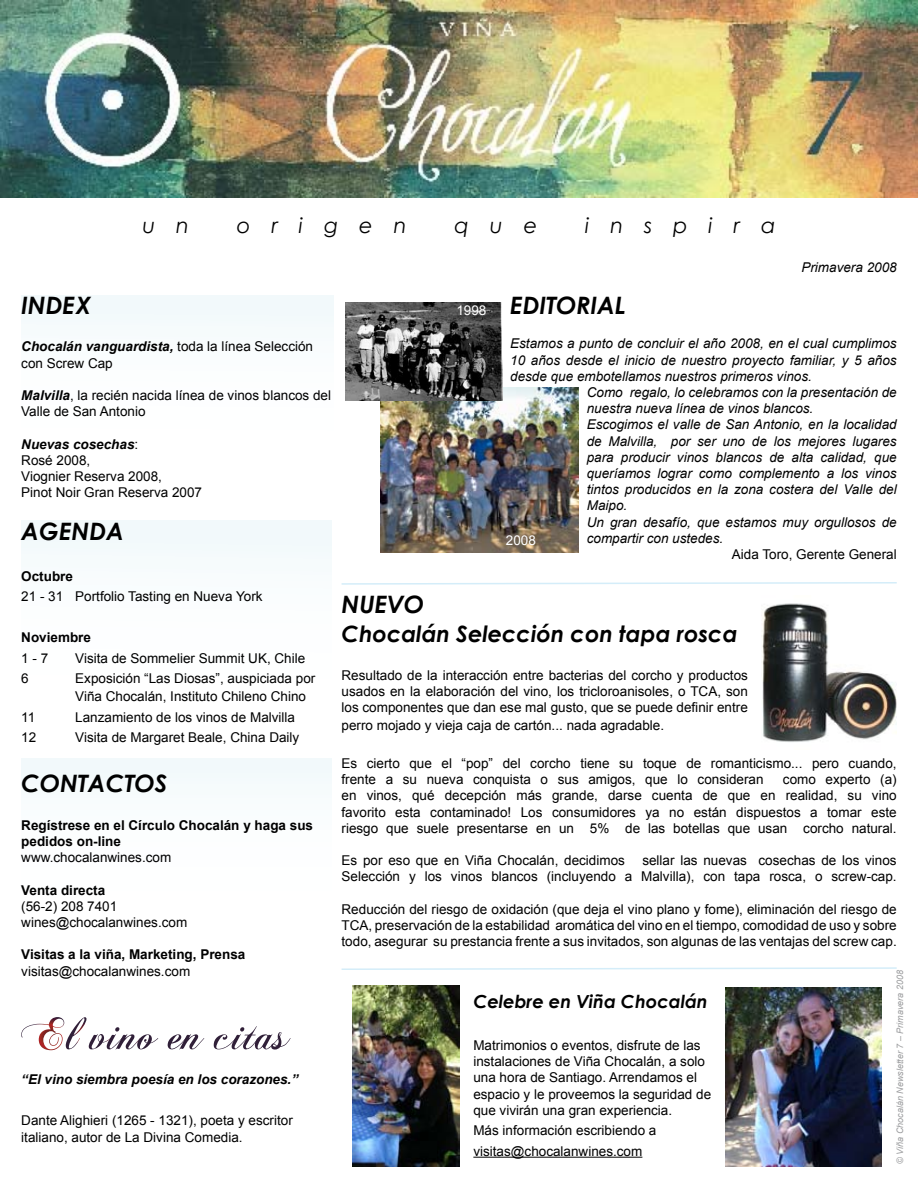
<style>
.page{position:relative;width:918px;height:1188px;background:#fff}
.page>*{position:absolute;margin:0;border:0;box-sizing:border-box;transform-origin:0 0}
.t1{font:italic 700 24px "Century Gothic";color:#000}
.t2{font:italic 700 22.5px "Century Gothic";color:#000}
.t3{font:italic 21px "Century Gothic";letter-spacing:1em;color:#000}
.t4{font:italic 700 18px "Century Gothic";color:#000}
.t5{font:13.5px/16.2px "Arial";color:#000}
.t6{font:italic 13.5px "Arial";color:#000}
.t7{font:700 13.5px/16.2px "Arial";color:#000}
.t8{font:italic 700 13.5px "Arial";color:#000}
.t9{font:13.5px "Arial";color:#fff}
.t10{font:italic 9px "Arial";color:#9c9d9f}
.s1{font-weight:700;font-style:italic}
</style>
<div class="page">
<img style="left:762px;top:603px;width:135px;height:139px">
<img style="left:726px;top:988px;width:156px;height:179px">
<hr style="left:473px;top:1157px;width:169px;height:1px;background:#000">
<img style="left:352px;top:986px;width:107px;height:181px">
<svg style="left:341px;top:582px;width:556px;height:3px"></svg>
<svg style="left:341px;top:967px;width:556px;height:3px"></svg>
<img style="left:0;top:0;width:918px;height:198px">
<img style="left:380px;top:387px;width:198px;height:166px">
<svg style="left:21px;top:1017px;width:137px;height:33px"></svg>
<svg style="left:168px;top:1034px;width:36px;height:16px"></svg>
<svg style="left:214px;top:1026px;width:77px;height:24px"></svg>
<img style="left:345px;top:303px;width:157px;height:98px">
<h3 class="t3" style="left:143px;top:210px;width:48px">u n</h3>
<h3 class="t3" style="left:237px;top:210px;width:171px">origen</h3>
<h3 class="t3" style="left:455px;top:210px;width:84px">que</h3>
<h3 class="t3" style="left:585px;top:210px;width:192px">inspira</h3>
<p class="t6" style="left:801px;top:259px;width:97px">Primavera 2008</p>
<h1 class="t1" style="left:21px;top:287px;width:72px">INDEX</h1>
<p class="t5" style="left:21px;top:339px;width:293px"><span class="s1">Chocalán vanguardista,</span> toda la línea Selección con Screw Cap</p>
<p class="t5" style="left:21px;top:387px;width:311px"><span class="s1">Malvilla</span>, la recién nacida línea de vinos blancos del<br>Valle de San Antonio</p>
<p class="t5" style="left:21px;top:436px;width:182px"><span class="s1">Nuevas cosechas</span>:<br>Rosé 2008,<br>Viognier Reserva 2008,<br>Pinot Noir Gran Reserva 2007</p>
<h1 class="t1" style="left:21px;top:513px;width:104px">AGENDA</h1>
<p class="t7" style="left:21px;top:569px;width:53px">Octubre</p>
<p class="t5" style="left:21px;top:589px;width:243px">21 - 31 Portfolio Tasting en Nueva York</p>
<p class="t7" style="left:21px;top:630px;width:71px">Noviembre</p>
<p class="t5" style="left:21px;top:650px;width:29px">1 - 7</p>
<p class="t5" style="left:75px;top:650px;width:232px">Visita de Sommelier Summit UK, Chile</p>
<p class="t5" style="left:21px;top:670px;width:9px">6</p>
<p class="t5" style="left:75px;top:670px;width:242px;line-height:18px">Exposición “Las Diosas”, auspiciada por<br>Viña Chocalán, Instituto Chileno Chino</p>
<p class="t5" style="left:21px;top:709px;width:16px">11</p>
<p class="t5" style="left:75px;top:709px;width:221px">Lanzamiento de los vinos de Malvilla</p>
<p class="t5" style="left:21px;top:729px;width:17px">12</p>
<p class="t5" style="left:75px;top:729px;width:226px">Visita de Margaret Beale, China Daily</p>
<h1 class="t1" style="left:21px;top:765px;width:147px">CONTACTOS</h1>
<p class="t7" style="left:21px;top:817px;width:293px">Regístrese en el Círculo Chocalán y haga sus pedidos on-line</p>
<p class="t5" style="left:21px;top:850px;width:152px">www.chocalanwines.com</p>
<p class="t7" style="left:21px;top:882px;width:86px">Venta directa</p>
<p class="t5" style="left:21px;top:898px;width:167px">(56-2) 208 7401 wines@chocalanwines.com</p>
<p class="t7" style="left:21px;top:947px;width:226px">Visitas a la viña, Marketing, Prensa</p>
<p class="t5" style="left:21px;top:963px;width:170px">visitas@chocalanwines.com</p>
<p class="t8" style="left:21px;top:1071px;width:278px">“El vino siembra poesía en los corazones.”</p>
<p class="t5" style="left:21px;top:1113px;width:273px">Dante Alighieri (1265 - 1321), poeta y escritor italiano, autor de La Divina Comedia.</p>
<p class="t9" style="left:456px;top:301px;width:32px">1998</p>
<h1 class="t1" style="left:510px;top:287px;width:117px">EDITORIAL</h1>
<p class="t6" style="left:510px;top:335px;width:388px">Estamos a punto de concluir el año 2008, en el cual cumplimos</p>
<p class="t6" style="left:510px;top:351px;width:388px">10 años desde el inicio de nuestro proyecto familiar, y 5 años</p>
<p class="t6" style="left:510px;top:367px;width:303px">desde que embotellamos nuestros primeros vinos.</p>
<p class="t6" style="left:587px;top:384px;width:311px">Como regalo, lo celebramos con la presentación de</p>
<p class="t6" style="left:587px;top:400px;width:228px">nuestra nueva línea de vinos blancos.</p>
<p class="t6" style="left:587px;top:416px;width:311px">Escogimos el valle de San Antonio, en la localidad</p>
<p class="t6" style="left:587px;top:432px;width:311px">de Malvilla, por ser uno de los mejores lugares</p>
<p class="t6" style="left:587px;top:448px;width:311px">para producir vinos blancos de alta calidad, que</p>
<p class="t6" style="left:587px;top:465px;width:311px">queríamos lograr como complemento a los vinos</p>
<p class="t6" style="left:587px;top:481px;width:311px">tintos producidos en la zona costera del Valle del</p>
<p class="t6" style="left:587px;top:497px;width:42px">Maipo.</p>
<p class="t6" style="left:587px;top:513px;width:311px">Un gran desafío, que estamos muy orgullosos de</p>
<p class="t6" style="left:587px;top:529px;width:138px">compartir con ustedes.</p>
<p class="t5" style="left:732px;top:546px;width:166px">Aida Toro, Gerente General</p>
<p class="t9" style="left:506px;top:531px;width:32px">2008</p>
<h1 class="t1" style="left:342px;top:586px;width:84px">NUEVO</h1>
<h2 class="t2" style="left:342px;top:617px;width:397px">Chocalán Selección con tapa rosca</h2>
<p class="t5" style="left:342px;top:667px;width:408px;text-align:justify">Resultado de la interacción entre bacterias del corcho y productos usados en la elaboración del vino, los tricloroanisoles, o TCA, son los componentes que dan ese mal gusto, que se puede definir entre</p>
<p class="t5" style="left:342px;top:718px;width:324px">perro mojado y vieja caja de cartón... nada agradable.</p>
<p class="t5" style="left:342px;top:755px;width:557px">Es cierto que el “pop” del corcho tiene su toque de romanticismo... pero cuando, frente a su nueva conquista o sus amigos, que lo consideran</p>
<p class="t5" style="left:342px;top:772px;width:557px;text-align:justify;text-indent:441px">como experto (a) en vinos, qué decepción más grande, darse cuenta de que en realidad, su vino favorito esta contaminado! Los consumidores ya no están dispuestos a tomar este riesgo que suele presentarse en un 5% de las botellas que usan corcho natural.</p>
<p class="t5" style="left:342px;top:853px;width:285px">Es por eso que en Viña Chocalán, decidimos</p>
<p class="t5" style="left:342px;top:853px;width:557px;text-align:right">sellar las nuevas cosechas de los vinos<br>Selección y los vinos blancos (incluyendo a Malvilla), con tapa rosca, o screw-cap.</p>
<p class="t5" style="left:342px;top:901px;width:557px;text-align:justify">Reducción del riesgo de oxidación (que deja el vino plano y fome), eliminación del riesgo de TCA, preservación de la estabilidad aromática del vino en el tiempo, comodidad de uso y sobre todo, asegurar su prestancia frente a sus invitados, son algunas de las ventajas del screw cap.</p>
<h3 class="t4" style="left:473px;top:988px;width:236px">Celebre en Viña Chocalán</h3>
<p class="t5" style="left:473px;top:1037px;width:239px">Matrimonios o eventos, disfrute de las instalaciones de Viña Chocalán, a solo una hora de Santiago. Arrendamos el espacio y le proveemos la seguridad de que vivirán una gran experiencia.</p>
<p class="t5" style="left:473px;top:1121px;width:185px;line-height:20.4px">Más información escribiendo a visitas@chocalanwines.com</p>
<p class="t10" style="left:894px;top:1164px;width:195px;rotate:-90deg">© Viña Chocalán Newsletter 7 – Primavera 2008</p>
</div>
